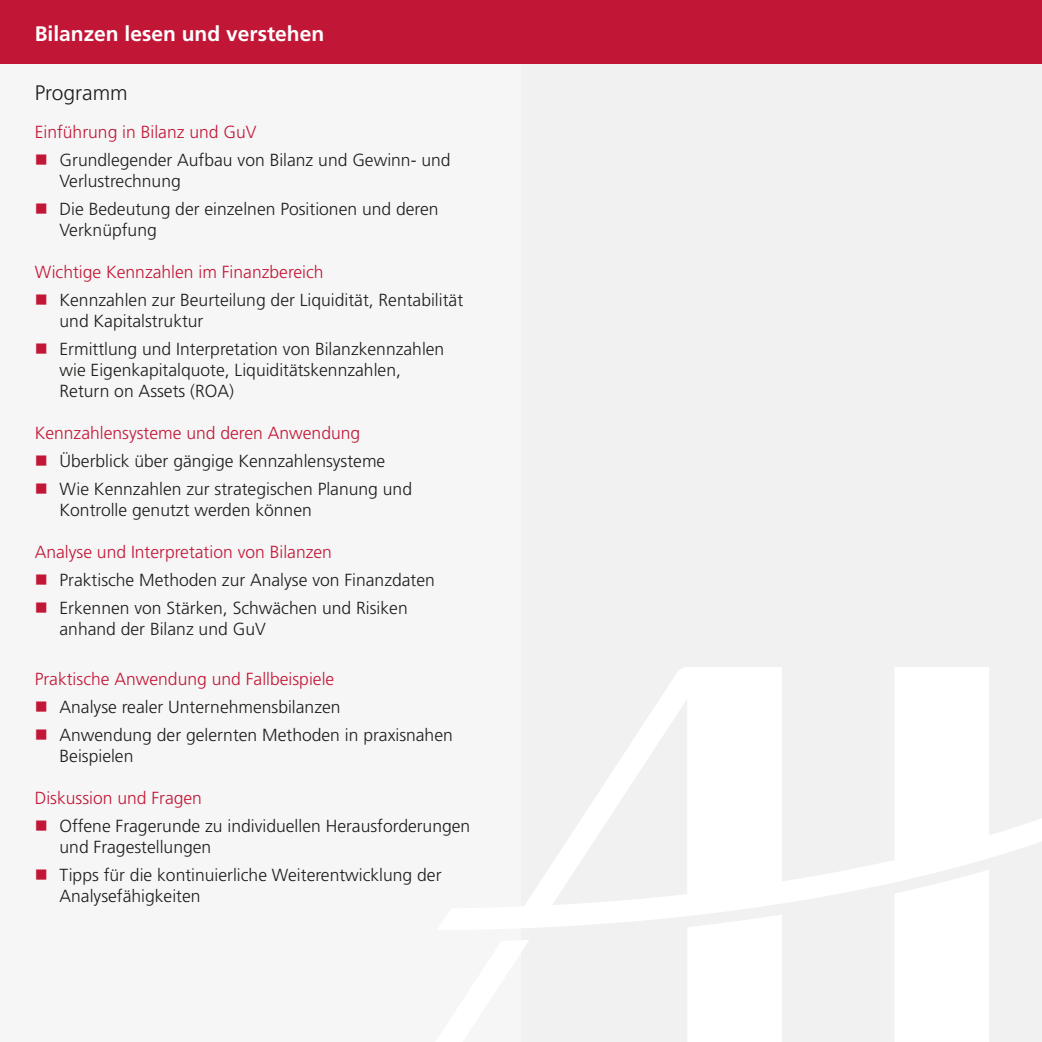
<style>
.page{position:relative;width:1042px;height:1042px;background:#fff}
.page>*{position:absolute;margin:0;border:0;box-sizing:border-box;transform-origin:0 0}
.t1{font:700 21px "Frutiger LT Pro";color:#fff}
.t2{font:300 21px "Frutiger LT Pro";color:#1d1d1b}
.t3{font:300 17.5px/21px "Frutiger LT Pro";color:#1d1d1b}
.t4{font:300 17.5px "Frutiger LT Pro";color:#c21636}
</style>
<div class="page">
<div style="left:0;top:0;width:1042px;height:65px;background:#c21636"></div>
<div style="left:521px;top:65px;width:521px;height:977px;background:#f1f1f1"></div>
<div style="left:0;top:65px;width:521px;height:977px;background:#f6f6f6"></div>
<div style="left:688px;top:930px;width:94px;height:112px;background:#fff"></div>
<div style="left:895px;top:930px;width:94px;height:112px;background:#fff"></div>
<svg style="left:521px;top:940px;width:8px;height:11px"></svg>
<svg style="left:521px;top:667px;width:521px;height:263px"></svg>
<p class="t1" style="left:35px;top:25px;width:291px">Bilanzen lesen und verstehen</p>
<p class="t2" style="left:35px;top:84px;width:94px">Programm</p>
<p class="t4" style="left:35px;top:125px;width:223px">Einführung in Bilanz und GuV</p>
<p class="t3" style="left:60px;top:151px;width:392px">Grundlegender Aufbau von Bilanz und Gewinn- und<br>Verlustrechnung</p>
<p class="t3" style="left:60px;top:200px;width:380px">Die Bedeutung der einzelnen Positionen und deren<br>Verknüpfung</p>
<p class="t4" style="left:35px;top:265px;width:290px">Wichtige Kennzahlen im Finanzbereich</p>
<p class="t3" style="left:60px;top:291px;width:405px">Kennzahlen zur Beurteilung der Liquidität, Rentabilität und Kapitalstruktur</p>
<p class="t3" style="left:60px;top:340px;width:386px">Ermittlung und Interpretation von Bilanzkennzahlen wie Eigenkapitalquote, Liquiditätskennzahlen,<br>Return on Assets (ROA)</p>
<p class="t4" style="left:35px;top:426px;width:327px">Kennzahlensysteme und deren Anwendung</p>
<p class="t3" style="left:60px;top:449px;width:354px;line-height:28px">Überblick über gängige Kennzahlensysteme<br>Wie Kennzahlen zur strategischen Planung und</p>
<p class="t3" style="left:60px;top:501px;width:254px">Kontrolle genutzt werden können</p>
<p class="t4" style="left:35px;top:545px;width:299px">Analyse und Interpretation von Bilanzen</p>
<p class="t3" style="left:60px;top:568px;width:377px;line-height:28px">Praktische Methoden zur Analyse von Finanzdaten<br>Erkennen von Stärken, Schwächen und Risiken</p>
<p class="t3" style="left:60px;top:620px;width:208px">anhand der Bilanz und GuV</p>
<p class="t4" style="left:35px;top:671px;width:301px">Praktische Anwendung und Fallbeispiele</p>
<p class="t3" style="left:60px;top:694px;width:395px;line-height:28px">Analyse realer Unternehmensbilanzen<br>Anwendung der gelernten Methoden in praxisnahen</p>
<p class="t3" style="left:60px;top:746px;width:75px">Beispielen</p>
<p class="t4" style="left:35px;top:790px;width:169px">Diskussion und Fragen</p>
<p class="t3" style="left:60px;top:816px;width:412px">Offene Fragerunde zu individuellen Herausforderungen und Fragestellungen</p>
<p class="t3" style="left:60px;top:865px;width:383px">Tipps für die kontinuierliche Weiterentwicklung der<br>Analysefähigkeiten</p>
</div>
